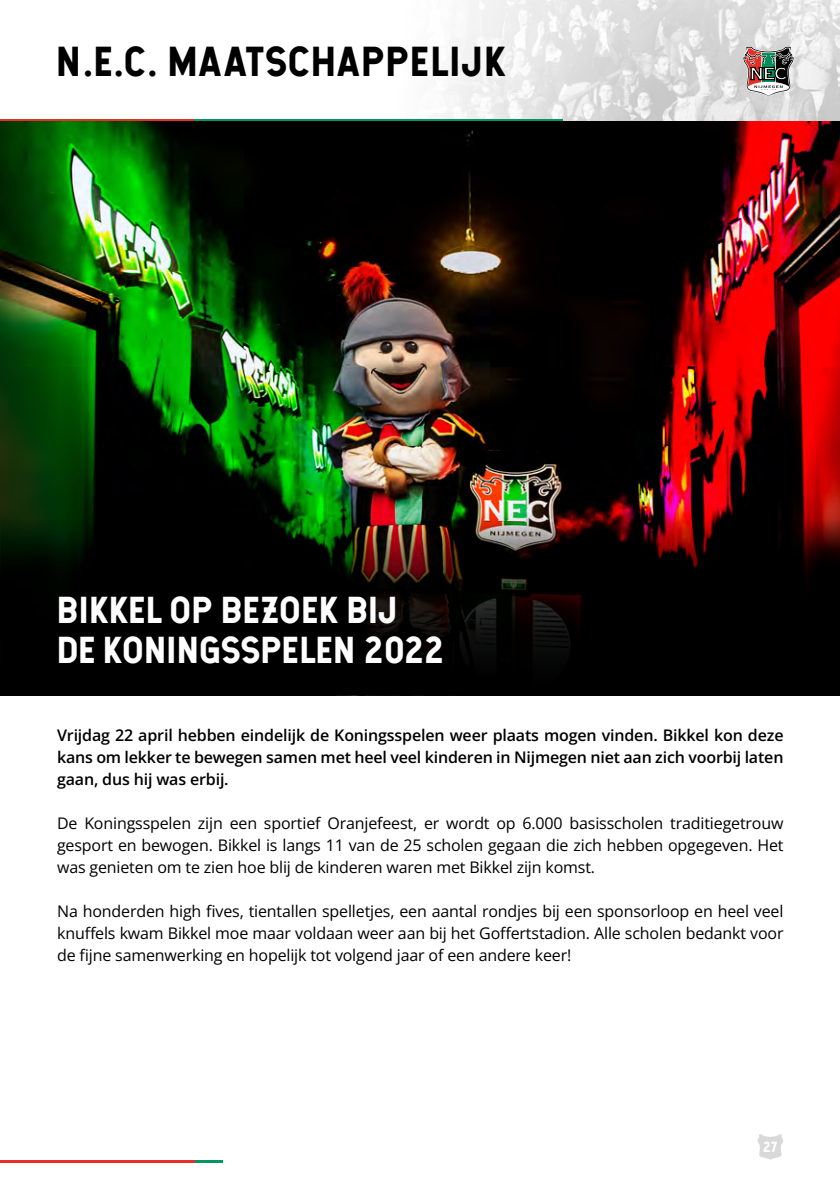
<style>
.page{position:relative;width:840px;height:1191px;background:#fff}
.page>*{position:absolute;margin:0;border:0;box-sizing:border-box;transform-origin:0 0}
.t1{font:40px "Hansief";letter-spacing:.05em;color:#000}
.t2{font:35.8px/40px "Hansief";letter-spacing:.03em;color:#fff}
.t3{font:16px/22px "Open Sans";letter-spacing:-.01em;color:#000;text-align:justify}
.t4{font:600 16px/22px "Open Sans";letter-spacing:-.01em;color:#000;text-align:justify}
.t5{font:14px "Hansief";color:#fff}
</style>
<div class="page">
<hr style="left:0;top:119px;width:194px;height:3px;background:#e63029">
<img style="left:61px;top:0;width:778px;height:122px">
<hr style="left:194px;top:119px;width:369px;height:3px;background:#009760">
<svg style="left:742px;top:46px;width:51px;height:49px;background:#918984"></svg>
<hr style="left:194px;top:1159px;width:29px;height:3px;background:#009760">
<hr style="left:0;top:1159px;width:194px;height:3px;background:#e63029">
<svg style="left:757px;top:1134px;width:25px;height:25px"></svg>
<img style="left:0;top:122px;width:839px;height:324px">
<img style="left:0;top:446px;width:839px;height:249px">
<svg style="left:2px;top:456px;width:837px;height:239px;background:#151008"></svg>
<h1 class="t1" style="left:57px;top:36px;width:450px">N.E.C. MAATSCHAPPELIJK</h1>
<h2 class="t2" style="left:57px;top:589px;width:387px">BIKKEL OP BEZOEK BIJ<br>DE KONINGSSPELEN 2022</h2>
<p class="t4" style="left:57px;top:724px;width:727px">Vrijdag 22 april hebben eindelijk de Koningsspelen weer plaats mogen vinden. Bikkel kon deze kans om lekker te bewegen samen met heel veel kinderen in Nijmegen niet aan zich voorbij laten gaan, dus hij was erbij.</p>
<p class="t3" style="left:57px;top:812px;width:727px">De Koningsspelen zijn een sportief Oranjefeest, er wordt op 6.000 basisscholen traditiegetrouw gesport en bewogen. Bikkel is langs 11 van de 25 scholen gegaan die zich hebben opgegeven. Het was genieten om te zien hoe blij de kinderen waren met Bikkel zijn komst.</p>
<p class="t3" style="left:57px;top:900px;width:727px">Na honderden high fives, tientallen spelletjes, een aantal rondjes bij een sponsorloop en heel veel knuffels kwam Bikkel moe maar voldaan weer aan bij het Goffertstadion. Alle scholen bedankt voor de fijne samenwerking en hopelijk tot volgend jaar of een andere keer!</p>
<p class="t5" style="left:762px;top:1137px;width:16px">27</p>
</div>
